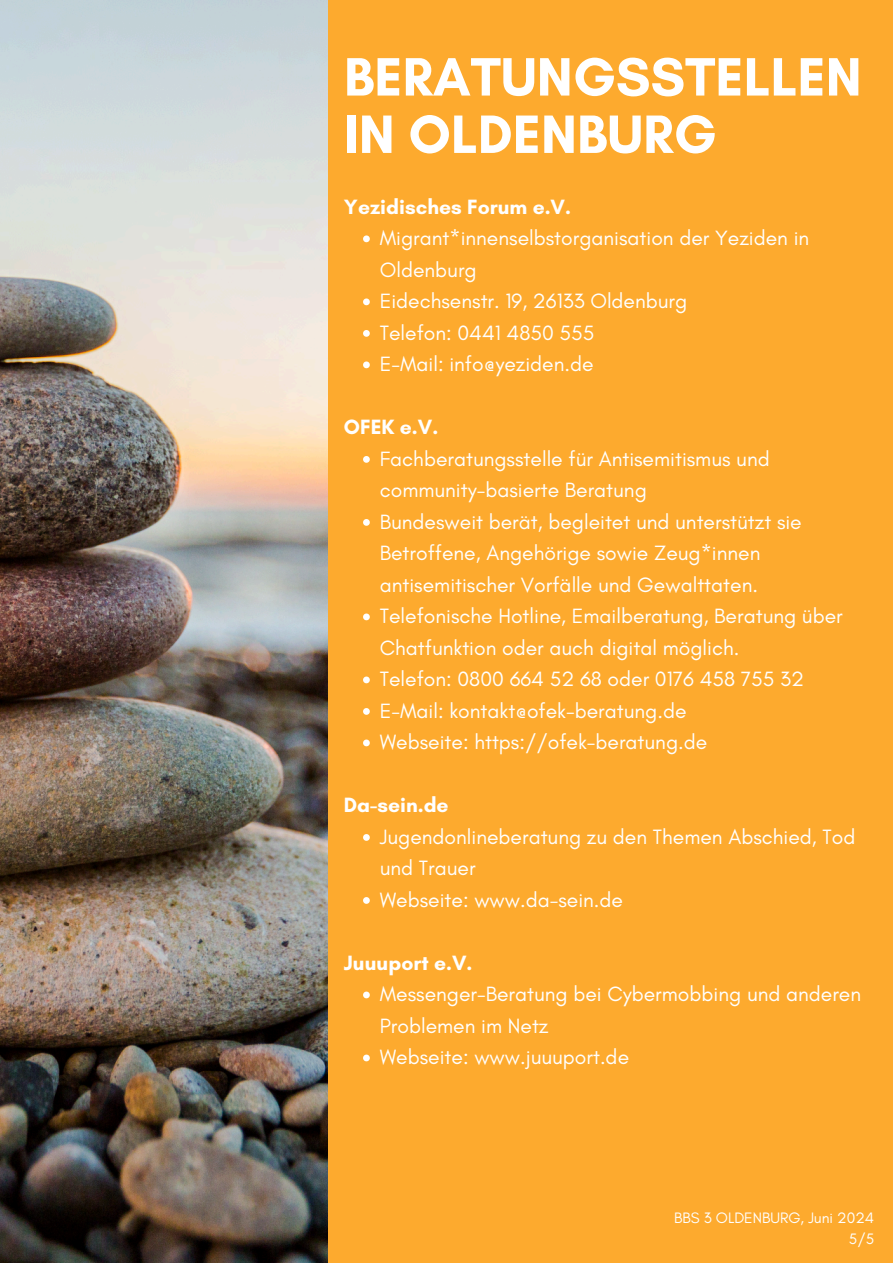
<style>
.page{position:relative;width:893px;height:1263px;background:#fdaa2e}
.page>*{position:absolute;margin:0;border:0;box-sizing:border-box;transform-origin:0 0}
.t1{font:700 54.97px/57.4px "Glacial Indifference";color:#fff}
.t2{font:21.08px/31.5px "Glacial Indifference";color:#fff}
.t3{font:700 21.08px "Glacial Indifference";color:#fff}
.t4{font:15.38px "Glacial Indifference";color:#fff}
</style>
<div class="page">
<img style="left:0;top:0;width:327px;height:1263px">
<svg style="left:363px;top:235px;width:7px;height:7px"></svg>
<svg style="left:363px;top:298px;width:7px;height:7px"></svg>
<svg style="left:363px;top:330px;width:7px;height:7px"></svg>
<svg style="left:363px;top:361px;width:7px;height:7px"></svg>
<svg style="left:363px;top:456px;width:7px;height:7px"></svg>
<svg style="left:363px;top:519px;width:7px;height:7px"></svg>
<svg style="left:363px;top:613px;width:7px;height:7px"></svg>
<svg style="left:363px;top:676px;width:7px;height:7px"></svg>
<svg style="left:363px;top:708px;width:7px;height:7px"></svg>
<svg style="left:363px;top:739px;width:7px;height:7px"></svg>
<svg style="left:363px;top:834px;width:7px;height:7px"></svg>
<svg style="left:363px;top:897px;width:7px;height:7px"></svg>
<svg style="left:363px;top:991px;width:7px;height:7px"></svg>
<svg style="left:363px;top:1054px;width:7px;height:7px"></svg>
<p class="t1" style="left:344px;top:48px;width:519px">BERATUNGSSTELLEN<br>IN OLDENBURG</p>
<h1 class="t3" style="left:344px;top:193px;width:229px">Yezidisches Forum e.V.</h1>
<h2 class="t2" style="left:380px;top:222px;width:431px">Migrant*innenselbstorganisation der Yeziden in<br>Oldenburg</h2>
<p class="t2" style="left:380px;top:285px;width:309px">Eidechsenstr. 19, 26133 Oldenburg</p>
<p class="t2" style="left:380px;top:316px;width:216px">Telefon: 0441 4850 555</p>
<p class="t2" style="left:380px;top:348px;width:215px">E-Mail: info@yeziden.de</p>
<p class="t3" style="left:344px;top:414px;width:96px">OFEK e.V.</p>
<h2 class="t2" style="left:380px;top:442px;width:391px">Fachberatungsstelle für Antisemitismus und community-basierte Beratung</h2>
<p class="t2" style="left:380px;top:505px;width:423px">Bundesweit berät, begleitet und unterstützt sie<br>Betroffene, Angehörige sowie Zeug*innen antisemitischer Vorfälle und Gewalttaten.</p>
<p class="t2" style="left:380px;top:600px;width:464px">Telefonische Hotline, Emailberatung, Beratung über<br>Chatfunktion oder auch digital möglich.</p>
<p class="t2" style="left:380px;top:663px;width:426px">Telefon: 0800 664 52 68 oder 0176 458 755 32</p>
<p class="t2" style="left:380px;top:694px;width:308px">E-Mail: kontakt@ofek-beratung.de</p>
<p class="t2" style="left:380px;top:726px;width:329px">Webseite: https://ofek-beratung.de</p>
<p class="t3" style="left:344px;top:792px;width:106px">Da-sein.de</p>
<h2 class="t2" style="left:380px;top:820px;width:477px">Jugendonlineberatung zu den Themen Abschied, Tod und Trauer</h2>
<p class="t2" style="left:380px;top:883px;width:245px">Webseite: www.da-sein.de</p>
<p class="t3" style="left:344px;top:949px;width:130px">Juuuport e.V.</p>
<h2 class="t2" style="left:380px;top:978px;width:483px">Messenger-Beratung bei Cybermobbing und anderen<br>Problemen im Netz</h2>
<p class="t2" style="left:380px;top:1041px;width:251px">Webseite: www.juuuport.de</p>
<p class="t4" style="left:674px;top:1208px;width:201px">BBS 3 OLDENBURG, Juni 2024</p>
<p class="t4" style="left:849px;top:1229px;width:27px">5/5</p>
</div>
